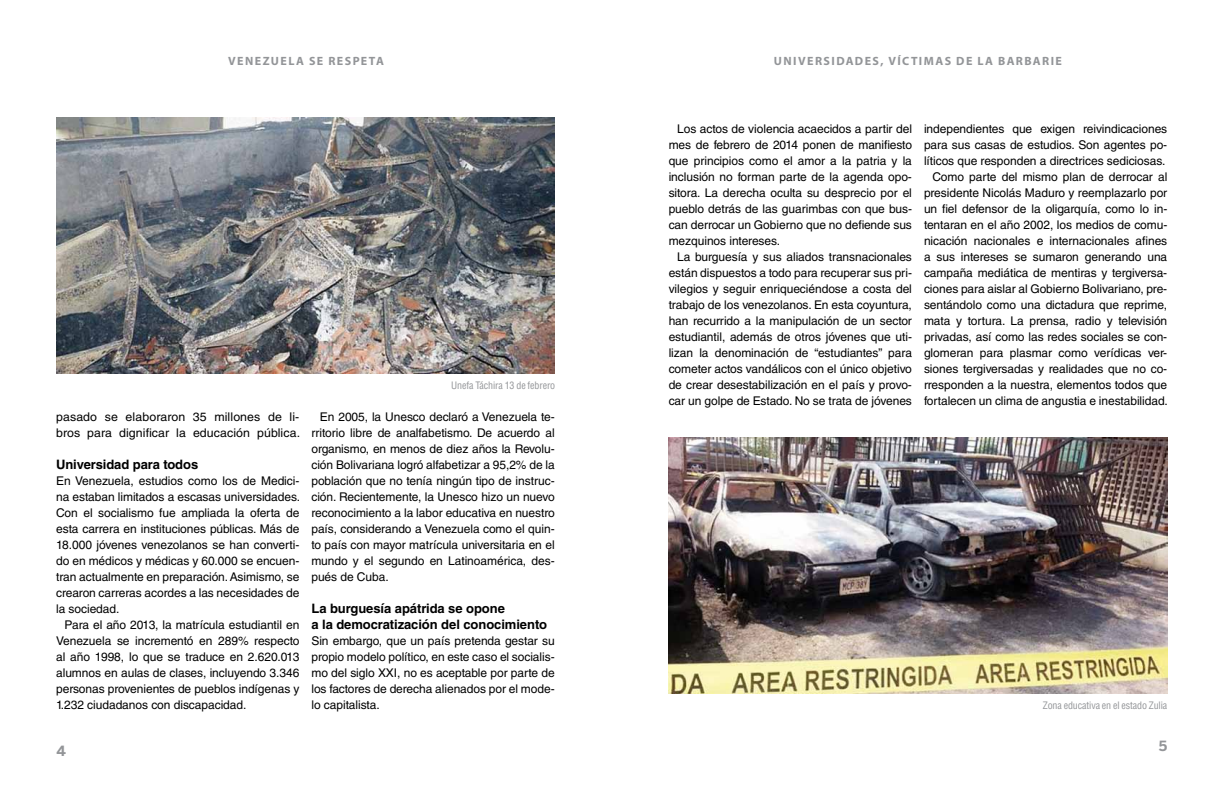
<style>
.page{position:relative;width:1224px;height:792px;background:#fff}
.page>*{position:absolute;margin:0;border:0;box-sizing:border-box;transform-origin:0 0}
.t1{font:700 14px "Benton Sans";color:#939598}
.t2{font:700 13px/16px "Helvetica LT Std";letter-spacing:-.005em;color:#000}
.t3{font:12px/16px "Helvetica LT Std";letter-spacing:-.005em;color:#000;text-align:justify}
.t4{font:700 12px "Myriad Pro";letter-spacing:.12em;color:#939598}
.t5{font:condensed 10px "Helvetica LT Std";letter-spacing:-.01em;color:#939598}
</style>
<div class="page">
<img style="left:669px;top:437px;width:498px;height:256px">
<img style="left:56px;top:117px;width:499px;height:256px">
<p class="t4" style="left:228px;top:53px;width:10px">VENE</p>
<p class="t4" style="left:263px;top:53px;width:27px">ZUELA</p>
<p class="t4" style="left:309px;top:53px;width:28px">SE RES</p>
<p class="t4" style="left:353px;top:53px;width:17px">PETA</p>
<p class="t4" style="left:774px;top:53px;width:290px">UNIVERSIDADES, VÍCTIMAS DE LA BARBARIE</p>
<p class="t3" style="left:56px;top:409px;width:246px">pasado se elaboraron 35 millones de li&shy;bros para dignificar la educación pública.</p>
<p class="t2" style="left:56px;top:456px;width:144px">Universidad para todos</p>
<p class="t3" style="left:56px;top:473px;width:246px">En Venezuela, estudios como los de Medici&shy;na estaban limitados a escasas universidades.<br>Con el socialismo fue ampliada la oferta de esta carrera en instituciones públicas. Más de 18.000 jóvenes venezolanos se han converti&shy;do en médicos y médicas y 60.000 se encuen&shy;tran actualmente en preparación. Asimismo, se crearon carreras acordes a las necesidades de la sociedad.</p>
<p class="t3" style="left:56px;top:617px;width:245px;text-indent:9px">Para el año 2013, la matrícula estudiantil en Venezuela se incrementó en 289% respecto al año 1998, lo que se traduce en 2.620.013 alumnos en aulas de clases, incluyendo 3.346 personas provenientes de pueblos indígenas y 1.232 ciudadanos con discapacidad.</p>
<p class="t5" style="left:451px;top:379px;width:106px">Unefa Táchira 13 de febrero</p>
<p class="t3" style="left:311px;top:409px;width:245px;text-indent:9px">En 2005, la Unesco declaró a Venezuela te&shy;rritorio libre de analfabetismo. De acuerdo al organismo, en menos de diez años la Revolu&shy;ción Bolivariana logró alfabetizar a 95,2% de la población que no tenía ningún tipo de instruc&shy;ción. Recientemente, la Unesco hizo un nuevo reconocimiento a la labor educativa en nuestro país, considerando a Venezuela como el quin&shy;to país con mayor matrícula universitaria en el mundo y el segundo en Latinoamérica, des&shy;pués de Cuba.</p>
<p class="t2" style="left:311px;top:600px;width:237px">La burguesía apátrida se opone<br>a la democratización del conocimiento</p>
<p class="t3" style="left:311px;top:633px;width:245px">Sin embargo, que un país pretenda gestar su propio modelo político, en este caso el socialis&shy;mo del siglo XXI, no es aceptable por parte de los factores de derecha alienados por el mode&shy;lo capitalista.</p>
<p class="t3" style="left:669px;top:121px;width:245px;text-indent:9px">Los actos de violencia acaecidos a partir del mes de febrero de 2014 ponen de manifiesto que principios como el amor a la patria y la inclusión no forman parte de la agenda opo&shy;sitora. La derecha oculta su desprecio por el pueblo detrás de las guarimbas con que bus&shy;can derrocar un Gobierno que no defiende sus mezquinos intereses.</p>
<p class="t3" style="left:669px;top:249px;width:245px;text-indent:9px">La burguesía y sus aliados transnacionales están dispuestos a todo para recuperar sus pri&shy;vilegios y seguir enriqueciéndose a costa del trabajo de los venezolanos. En esta coyuntura, han recurrido a la manipulación de un sector estudiantil, además de otros jóvenes que uti&shy;lizan la denominación de “estudiantes” para cometer actos vandálicos con el único objetivo de crear desestabilización en el país y provo&shy;car un golpe de Estado. No se trata de jóvenes</p>
<p class="t3" style="left:924px;top:121px;width:245px;text-align:right">independientes que exigen reivindicaciones para sus casas de estudios. Son agentes po&shy;líticos que responden a directrices sediciosas.<br>Como parte del mismo plan de derrocar al presidente Nicolás Maduro y reemplazarlo por un fiel defensor de la oligarquía, como lo in&shy;tentaran en el año 2002, los medios de comu&shy;nicación nacionales e internacionales afines a sus intereses se sumaron generando una campaña mediática de mentiras y tergiversa&shy;ciones para aislar al Gobierno Bolivariano, pre&shy;sentándolo como una dictadura que reprime, mata y tortura. La prensa, radio y televisión privadas, así como las redes sociales se con&shy;glomeran para plasmar como verídicas ver&shy;siones tergiversadas y realidades que no co&shy;rresponden a la nuestra, elementos todos que fortalecen un clima de angustia e inestabilidad.</p>
<p class="t5" style="left:1043px;top:699px;width:126px">Zona educativa en el estado Zulia</p>
<p class="t1" style="left:57px;top:743px;width:11px">4</p>
<p class="t1" style="left:1159px;top:738px;width:10px">5</p>
</div>
